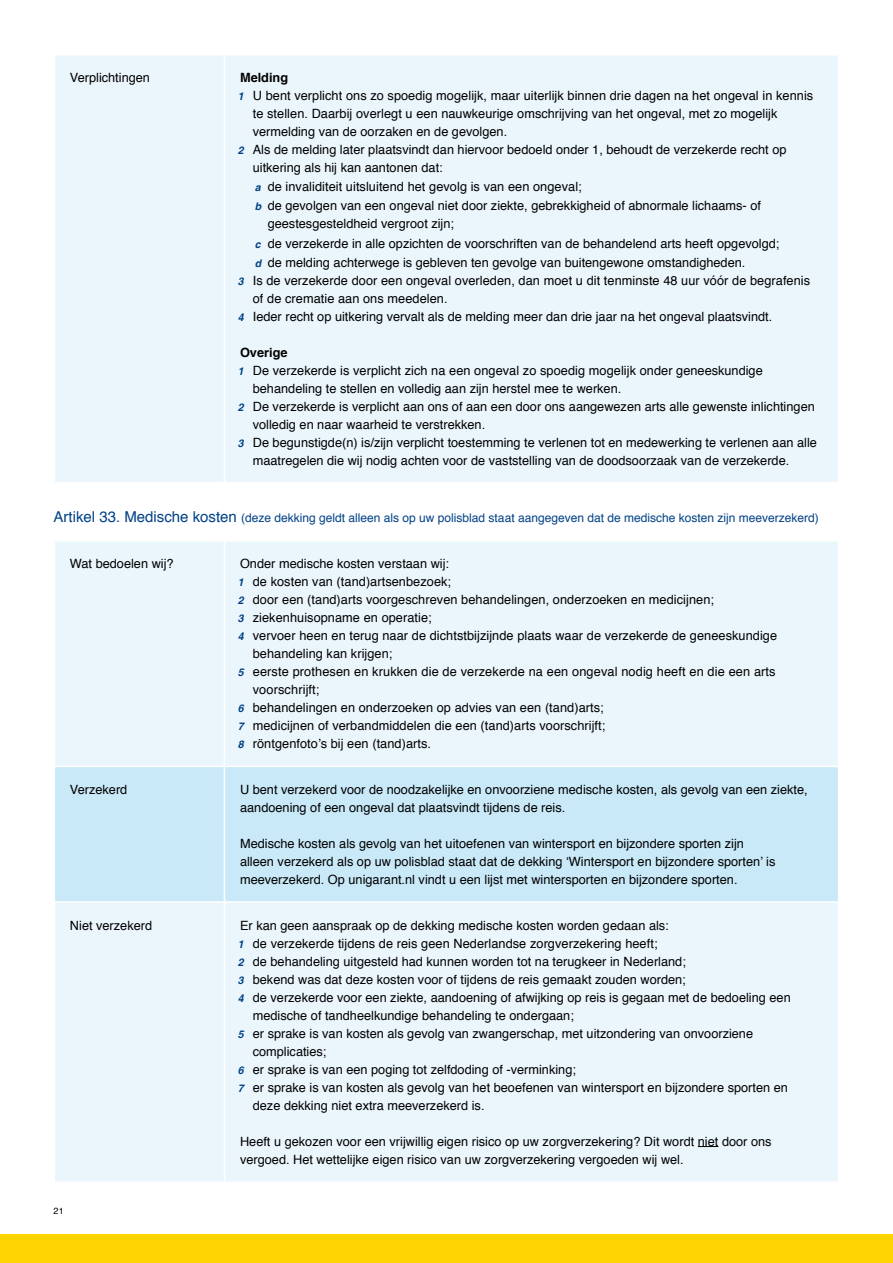
<style>
.page{position:relative;width:893px;height:1263px;background:#fff}
.page>*{position:absolute;margin:0;border:0;box-sizing:border-box;transform-origin:0 0}
.t1{font:12.75px/18px "Helvetica";color:#000}
.t2{font:700 12.75px "Helvetica";color:#000}
.t3{font:12px "Helvetica";color:#004186}
.t4{font:9px "Helvetica";color:#000}
.s1{font-weight:700;font-style:italic;font-size:10.5px;color:#004186}
.s2{font-size:15px}
</style>
<div class="page">
<div style="left:0;top:1234px;width:893px;height:29px;background:#ffd400"></div>
<div style="left:55px;top:56px;width:783px;height:426px;background:#ebf6fc"></div>
<hr style="left:224px;top:55px;width:1px;height:427px;background:#fff">
<div style="left:55px;top:542px;width:783px;height:639px;background:#ebf6fc"></div>
<div style="left:55px;top:767px;width:783px;height:134px;background:#c9e9f8"></div>
<hr style="left:224px;top:542px;width:1px;height:224px;background:#fff">
<hr style="left:224px;top:767px;width:1px;height:134px;background:#fff">
<hr style="left:224px;top:903px;width:1px;height:278px;background:#fff">
<hr style="left:54px;top:766px;width:170px;height:1px;background:#fff">
<hr style="left:224px;top:766px;width:367px;height:1px;background:#fff">
<hr style="left:591px;top:766px;width:153px;height:1px;background:#fff">
<hr style="left:744px;top:766px;width:95px;height:1px;background:#fff">
<hr style="left:54px;top:901px;width:170px;height:2px;background:#fff">
<hr style="left:224px;top:901px;width:367px;height:2px;background:#fff">
<hr style="left:591px;top:901px;width:153px;height:2px;background:#fff">
<hr style="left:744px;top:901px;width:95px;height:2px;background:#fff">
<svg style="left:698px;top:1146px;width:20px;height:1px"></svg>
<p class="t1" style="left:70px;top:70px;width:82px">Verplichtingen</p>
<p class="t2" style="left:240px;top:69px;width:50px">Melding</p>
<p class="t1" style="left:238px;top:88px;width:577px"><span class="s1">1</span> U bent verplicht ons zo spoedig mogelijk, maar uiterlijk binnen drie dagen na het ongeval in kennis</p>
<p class="t1" style="left:253px;top:106px;width:526px">te stellen. Daarbij overlegt u een nauwkeurige omschrijving van het ongeval, met zo mogelijk</p>
<p class="t1" style="left:253px;top:124px;width:256px">vermelding van de oorzaken en de gevolgen.</p>
<p class="t1" style="left:238px;top:142px;width:550px"><span class="s1">2</span> Als de melding later plaatsvindt dan hiervoor bedoeld onder 1, behoudt de verzekerde recht op</p>
<p class="t1" style="left:253px;top:160px;width:191px">uitkering als hij kan aantonen dat:</p>
<p class="t1" style="left:255px;top:179px;width:328px"><span class="s1">a</span> de invaliditeit uitsluitend het gevolg is van een ongeval;</p>
<p class="t1" style="left:255px;top:198px;width:508px"><span class="s1">b</span> de gevolgen van een ongeval niet door ziekte, gebrekkigheid of abnormale lichaams- of</p>
<p class="t1" style="left:268px;top:216px;width:188px">geestesgesteldheid vergroot zijn;</p>
<p class="t1" style="left:255px;top:235px;width:526px"><span class="s1">c</span> de verzekerde in alle opzichten de voorschriften van de behandelend arts heeft opgevolgd;</p>
<p class="t1" style="left:255px;top:254px;width:492px"><span class="s1">d</span> de melding achterwege is gebleven ten gevolge van buitengewone omstandigheden.</p>
<p class="t1" style="left:238px;top:272px;width:574px"><span class="s1">3</span> Is de verzekerde door een ongeval overleden, dan moet u dit tenminste 48 uur vóór de begrafenis</p>
<p class="t1" style="left:253px;top:290px;width:196px">of de crematie aan ons meedelen.</p>
<p class="t1" style="left:238px;top:308px;width:536px"><span class="s1">4</span> Ieder recht op uitkering vervalt als de melding meer dan drie jaar na het ongeval plaatsvindt.</p>
<p class="t2" style="left:240px;top:343px;width:49px">Overige</p>
<p class="t1" style="left:238px;top:362px;width:526px"><span class="s1">1</span> De verzekerde is verplicht zich na een ongeval zo spoedig mogelijk onder geneeskundige</p>
<p class="t1" style="left:253px;top:380px;width:370px">behandeling te stellen en volledig aan zijn herstel mee te werken.</p>
<p class="t1" style="left:238px;top:398px;width:578px"><span class="s1">2</span> De verzekerde is verplicht aan ons of aan een door ons aangewezen arts alle gewenste inlichtingen</p>
<p class="t1" style="left:253px;top:416px;width:234px">volledig en naar waarheid te verstrekken.</p>
<p class="t1" style="left:238px;top:434px;width:580px"><span class="s1">3</span> De begunstigde(n) is/zijn verplicht toestemming te verlenen tot en medewerking te verlenen aan alle</p>
<p class="t1" style="left:253px;top:452px;width:538px">maatregelen die wij nodig achten voor de vaststelling van de doodsoorzaak van de verzekerde.</p>
<p class="t3" style="left:54px;top:510px;width:767px"><span class="s2">Artikel 33. Medische kosten</span> (deze dekking geldt alleen als op uw polisblad staat aangegeven dat de medische kosten zijn meeverzekerd)</p>
<p class="t1" style="left:70px;top:556px;width:105px">Wat bedoelen wij?</p>
<p class="t1" style="left:240px;top:556px;width:211px">Onder medische kosten verstaan wij:</p>
<p class="t1" style="left:238px;top:574px;width:215px"><span class="s1">1</span> de kosten van (tand)artsenbezoek;</p>
<p class="t1" style="left:238px;top:592px;width:478px"><span class="s1">2</span> door een (tand)arts voorgeschreven behandelingen, onderzoeken en medicijnen;</p>
<p class="t1" style="left:238px;top:610px;width:195px"><span class="s1">3</span> ziekenhuisopname en operatie;</p>
<p class="t1" style="left:238px;top:628px;width:541px"><span class="s1">4</span> vervoer heen en terug naar de dichtstbijzijnde plaats waar de verzekerde de geneeskundige</p>
<p class="t1" style="left:253px;top:646px;width:141px">behandeling kan krijgen;</p>
<p class="t1" style="left:238px;top:664px;width:539px"><span class="s1">5</span> eerste prothesen en krukken die de verzekerde na een ongeval nodig heeft en die een arts</p>
<p class="t1" style="left:253px;top:682px;width:68px">voorschrijft;</p>
<p class="t1" style="left:238px;top:700px;width:367px"><span class="s1">6</span> behandelingen en onderzoeken op advies van een (tand)arts;</p>
<p class="t1" style="left:238px;top:718px;width:369px"><span class="s1">7</span> medicijnen of verbandmiddelen die een (tand)arts voorschrijft;</p>
<p class="t1" style="left:238px;top:736px;width:195px"><span class="s1">8</span> röntgenfoto’s bij een (tand)arts.</p>
<p class="t1" style="left:70px;top:781px;width:59px">Verzekerd</p>
<p class="t1" style="left:240px;top:781px;width:569px">U bent verzekerd voor de noodzakelijke en onvoorziene medische kosten, als gevolg van een ziekte, aandoening of een ongeval dat plaatsvindt tijdens de reis.</p>
<p class="t1" style="left:240px;top:835px;width:537px">Medische kosten als gevolg van het uitoefenen van wintersport en bijzondere sporten zijn alleen verzekerd als op uw polisblad staat dat de dekking ‘Wintersport en bijzondere sporten’ is meeverzekerd. Op unigarant.nl vindt u een lijst met wintersporten en bijzondere sporten.</p>
<p class="t1" style="left:70px;top:917px;width:84px">Niet verzekerd</p>
<p class="t1" style="left:240px;top:917px;width:430px">Er kan geen aanspraak op de dekking medische kosten worden gedaan als:</p>
<p class="t1" style="left:238px;top:935px;width:421px"><span class="s1">1</span> de verzekerde tijdens de reis geen Nederlandse zorgverzekering heeft;</p>
<p class="t1" style="left:238px;top:953px;width:449px"><span class="s1">2</span> de behandeling uitgesteld had kunnen worden tot na terugkeer in Nederland;</p>
<p class="t1" style="left:238px;top:971px;width:449px"><span class="s1">3</span> bekend was dat deze kosten voor of tijdens de reis gemaakt zouden worden;</p>
<p class="t1" style="left:238px;top:989px;width:554px"><span class="s1">4</span> de verzekerde voor een ziekte, aandoening of afwijking op reis is gegaan met de bedoeling een</p>
<p class="t1" style="left:253px;top:1007px;width:323px">medische of tandheelkundige behandeling te ondergaan;</p>
<p class="t1" style="left:238px;top:1025px;width:517px"><span class="s1">5</span> er sprake is van kosten als gevolg van zwangerschap, met uitzondering van onvoorziene</p>
<p class="t1" style="left:253px;top:1043px;width:75px">complicaties;</p>
<p class="t1" style="left:238px;top:1061px;width:340px"><span class="s1">6</span> er sprake is van een poging tot zelfdoding of -verminking;</p>
<p class="t1" style="left:238px;top:1079px;width:551px"><span class="s1">7</span> er sprake is van kosten als gevolg van het beoefenen van wintersport en bijzondere sporten en</p>
<p class="t1" style="left:253px;top:1097px;width:233px">deze dekking niet extra meeverzekerd is.</p>
<p class="t1" style="left:240px;top:1133px;width:533px">Heeft u gekozen voor een vrijwillig eigen risico op uw zorgverzekering? Dit wordt niet door ons vergoed. Het wettelijke eigen risico van uw zorgverzekering vergoeden wij wel.</p>
<p class="t4" style="left:54px;top:1205px;width:12px">21</p>
</div>
